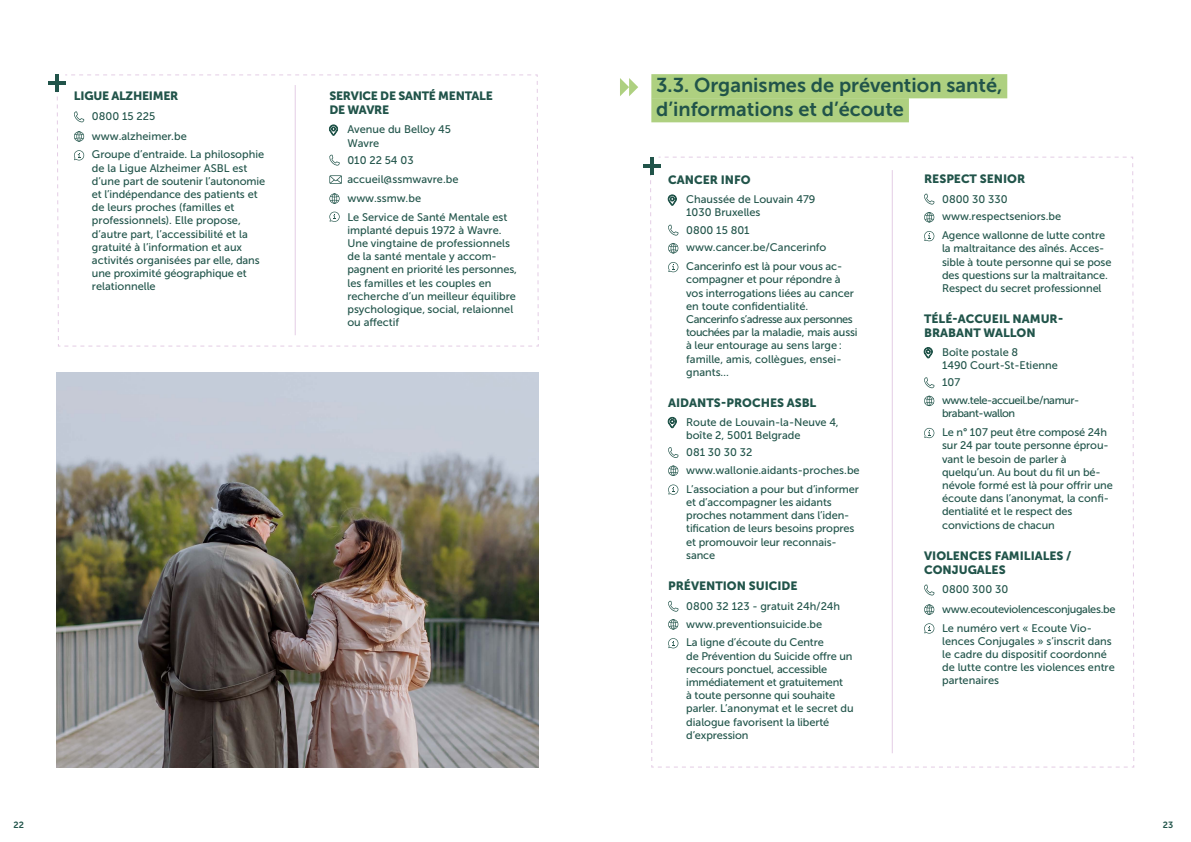
<style>
.page{position:relative;width:1191px;height:842px;background:#fff}
.page>*{position:absolute;margin:0;border:0;box-sizing:border-box;transform-origin:0 0}
.t1{font:20px/24px "Museo Sans 700";color:#21544a}
.t2{font:12px/14px "Museo Sans 900";color:#21544a}
.t3{font:12px/14px "Museo Sans 900";letter-spacing:-.02em;color:#21544a}
.t4{font:11px/13.2px "Museo Sans 500";letter-spacing:-.005em;color:#21544a}
.t5{font:11px/19.1px "Museo Sans 500";letter-spacing:-.03em;color:#21544a}
.t6{font:11px/17.9px "Museo Sans 500";letter-spacing:-.04em;color:#21544a}
.t7{font:9px "Museo Sans 700";color:#21544a}
</style>
<div class="page">
<img style="left:57px;top:373px;width:482px;height:394px">
<hr style="left:55px;top:74px;width:4px;height:18px;background:#21544a">
<hr style="left:48px;top:81px;width:18px;height:4px;background:#21544a">
<svg style="left:56px;top:74px;width:483px;height:273px"></svg>
<hr style="left:295px;top:85px;width:1px;height:250px;background:#e4cde5">
<div style="left:651px;top:74px;width:356px;height:24px;background:#aed080"></div>
<div style="left:651px;top:98px;width:258px;height:24px;background:#aed080"></div>
<svg style="left:620px;top:78px;width:18px;height:18px"></svg>
<hr style="left:642px;top:164px;width:18px;height:4px;background:#21544a">
<svg style="left:650px;top:157px;width:484px;height:610px"></svg>
<hr style="left:892px;top:170px;width:1px;height:583px;background:#e4cde5">
<p class="t3" style="left:74px;top:89px;width:106px">LIGUE ALZHEIMER</p>
<p class="t4" style="left:92px;top:107px;width:174px;line-height:19.1px">0800 15 225<br>www.alzheimer.be<br>Groupe d’entraide. La philosophie</p>
<p class="t4" style="left:92px;top:161px;width:175px">de la Ligue Alzheimer ASBL est d’une part de soutenir l’autonomie et l’indépendance des patients et de leurs proches (familles et professionnels). Elle propose, d’autre part, l’accessibilité et la gratuité à l’information et aux activités organisées par elle, dans une proximité géographique et relationnelle</p>
<p class="t3" style="left:329px;top:89px;width:165px">SERVICE DE SANTÉ MENTALE<br>DE WAVRE</p>
<p class="t4" style="left:347px;top:123px;width:105px">Avenue du Belloy 45<br>Wavre</p>
<p class="t4" style="left:347px;top:150px;width:161px;line-height:19px">010 22 54 03 accueil@ssmwavre.be www.ssmw.be<br>Le Service de Santé Mentale est</p>
<p class="t4" style="left:347px;top:223px;width:171px">implanté depuis 1972 à Wavre.<br>Une vingtaine de professionnels de la santé mentale y accom&shy;pagnent en priorité les personnes, les familles et les couples en recherche d’un meilleur équilibre psychologique, social, relaionnel ou affectif</p>
<h1 class="t1" style="left:656px;top:73px;width:348px">3.3. Organismes de prévention santé, d’informations et d’écoute</h1>
<p class="t2" style="left:668px;top:173px;width:84px">CANCER INFO</p>
<p class="t4" style="left:686px;top:193px;width:131px">Chaussée de Louvain 479<br>1030 Bruxelles</p>
<p class="t4" style="left:686px;top:221px;width:142px;line-height:17.9px">0800 15 801 www.cancer.be/Cancerinfo</p>
<p class="t4" style="left:686px;top:260px;width:173px">Cancerinfo est là pour vous ac&shy;compagner et pour répondre à vos interrogations liées au cancer en toute confidentialité.<br>Cancerinfo s’adresse aux personnes touchées par la maladie, mais aussi à leur entourage au sens large : famille, amis, collègues, ensei&shy;gnants…</p>
<p class="t2" style="left:668px;top:396px;width:150px">AIDANTS-PROCHES ASBL</p>
<p class="t4" style="left:686px;top:415px;width:154px">Route de Louvain-la-Neuve 4, boîte 2, 5001 Belgrade</p>
<p class="t4" style="left:686px;top:443px;width:175px;line-height:17.9px">081 30 30 32 www.wallonie.aidants-proches.be</p>
<p class="t4" style="left:686px;top:482px;width:174px">L’association a pour but d’informer et d’accompagner les aidants proches notamment dans l’iden&shy;tification de leurs besoins propres et promouvoir leur reconnais&shy;sance</p>
<p class="t2" style="left:668px;top:578px;width:131px">PRÉVENTION SUICIDE</p>
<p class="t4" style="left:686px;top:597px;width:155px;line-height:17.9px">0800 32 123 - gratuit 24h/24h www.preventionsuicide.be</p>
<p class="t4" style="left:686px;top:636px;width:169px">La ligne d’écoute du Centre<br>de Prévention du Suicide offre un recours ponctuel, accessible immédiatement et gratuitement<br>à toute personne qui souhaite parler. L’anonymat et le secret du dialogue favorisent la liberté d’expression</p>
<p class="t2" style="left:924px;top:171px;width:103px">RESPECT SENIOR</p>
<p class="t4" style="left:942px;top:190px;width:121px;line-height:17.9px">0800 30 330 www.respectseniors.be</p>
<p class="t4" style="left:942px;top:229px;width:171px">Agence wallonne de lutte contre la maltraitance des aînés. Acces&shy;sible à toute personne qui se pose des questions sur la maltraitance.<br>Respect du secret professionnel</p>
<p class="t2" style="left:924px;top:312px;width:141px">TÉLÉ-ACCUEIL NAMUR-<br>BRABANT WALLON</p>
<p class="t4" style="left:942px;top:346px;width:117px">Boîte postale 8<br>1490 Court-St-Etienne</p>
<p class="t6" style="left:942px;top:373px;width:139px">107 www.tele-accueil.be/namur-</p>
<p class="t4" style="left:942px;top:404px;width:166px;line-height:18.9px">brabant-wallon<br>Le n° 107 peut être composé 24h</p>
<p class="t4" style="left:942px;top:439px;width:172px">sur 24 par toute personne éprou&shy;vant le besoin de parler à quelqu’un. Au bout du fil un bé&shy;névole formé est là pour offrir une écoute dans l’anonymat, la confi&shy;dentialité et le respect des convictions de chacun</p>
<p class="t2" style="left:924px;top:548px;width:149px">VIOLENCES FAMILIALES /<br>CONJUGALES</p>
<p class="t5" style="left:942px;top:580px;width:175px">0800 300 30 www.ecouteviolencesconjugales.be<br>Le numéro vert « Ecoute Vio-</p>
<p class="t4" style="left:942px;top:634px;width:174px">lences Conjugales » s’inscrit dans le cadre du dispositif coordonné de lutte contre les violences entre partenaires</p>
<p class="t7" style="left:13px;top:819px;width:12px">22</p>
<p class="t7" style="left:1162px;top:819px;width:12px">23</p>
</div>
